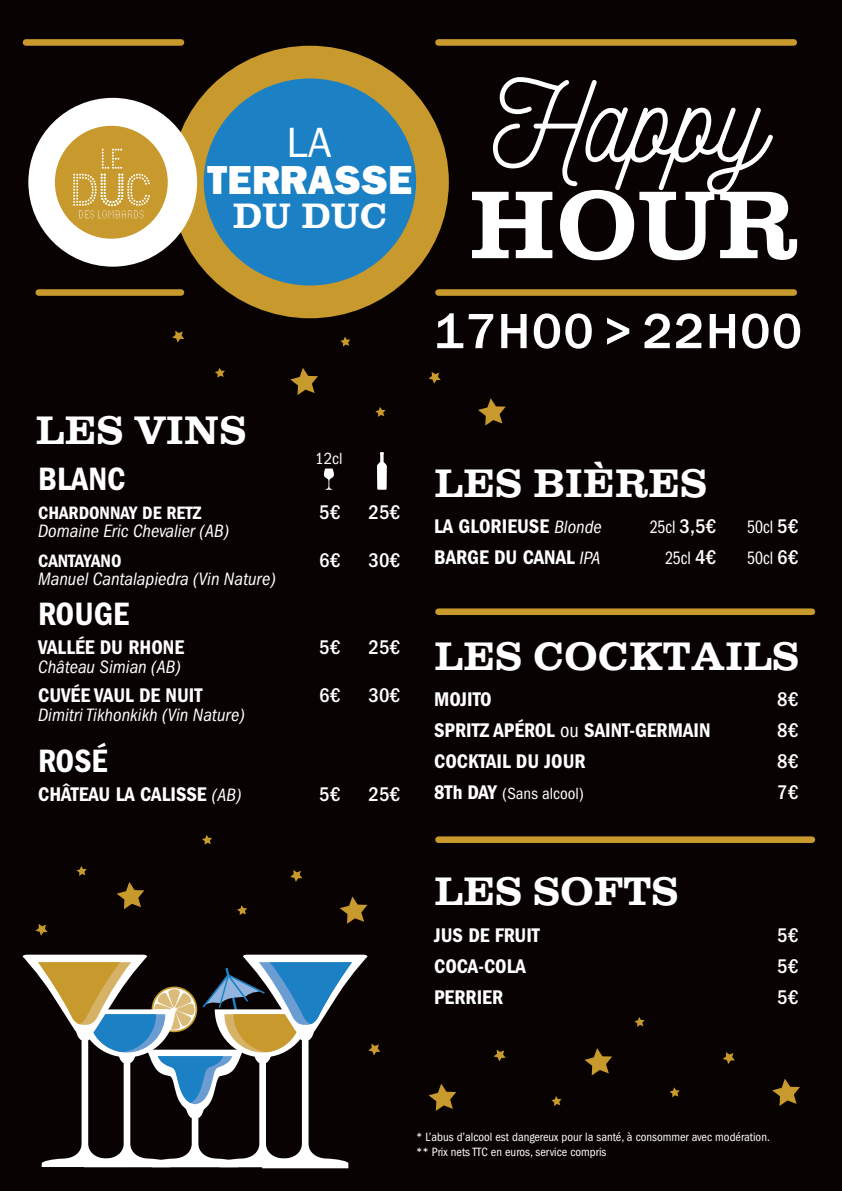
<style>
.page{position:relative;width:842px;height:1191px;background:#080302}
.page>*{position:absolute;margin:0;border:0;box-sizing:border-box;transform-origin:0 0}
.t1{font:500 51.3px "ITC Franklin Gothic Std";letter-spacing:.03em;color:#fff}
.t2{font:42.6px "ITC Franklin Gothic Std";color:#fff}
.t3{font:40.9px "Clarendon";color:#fff}
.t4{font:40.7px "ITC Franklin Gothic Std Hvy";color:#fff}
.t5{font:36.3px "Clarendon";color:#fff}
.t6{font:33.5px "ITC Franklin Gothic Std Dm Cd";color:#fff}
.t7{font:20.5px "ITC Franklin Gothic Std Dm Cd";color:#fff}
.t8{font:500 condensed 20.5px "ITC Franklin Gothic Std";color:#fff}
.t9{font:italic condensed 18.6px "ITC Franklin Gothic Std";color:#fff}
.t10{font:18.6px "ITC Franklin Gothic Std Bk Cp";color:#fff}
.t11{font:18.6px "ITC Franklin Gothic Std Dm Cd";color:#fff}
.t12{font:condensed 16.7px "ITC Franklin Gothic Std";color:#fff}
.t13{font:condensed 12.4px/14.9px "ITC Franklin Gothic Std";color:#fff}
.s1{font-family:"ITC Franklin Gothic Std";font-style:italic;font-stretch:condensed;font-size:18.6px}
.s2{font-family:"ITC Franklin Gothic Std";font-weight:500;font-stretch:condensed;font-size:20.5px}
.s3{font-family:"ITC Franklin Gothic Std";font-stretch:condensed}
.s4{font-family:"ITC Franklin Gothic Std Dm Cd";font-stretch:normal;font-size:20.5px}
</style>
<div class="page">
<svg style="left:290px;top:870px;width:12px;height:12px"></svg>
<svg style="left:429px;top:372px;width:12px;height:12px"></svg>
<svg style="left:723px;top:1052px;width:12px;height:12px"></svg>
<svg style="left:340px;top:896px;width:27px;height:28px"></svg>
<svg style="left:478px;top:398px;width:28px;height:27px"></svg>
<svg style="left:772px;top:1079px;width:28px;height:27px"></svg>
<svg style="left:237px;top:905px;width:10px;height:10px"></svg>
<svg style="left:375px;top:407px;width:10px;height:10px"></svg>
<svg style="left:669px;top:1087px;width:11px;height:10px"></svg>
<svg style="left:77px;top:866px;width:10px;height:10px"></svg>
<svg style="left:215px;top:368px;width:10px;height:10px"></svg>
<svg style="left:551px;top:1096px;width:10px;height:10px"></svg>
<svg style="left:202px;top:835px;width:10px;height:9px"></svg>
<svg style="left:340px;top:336px;width:10px;height:10px"></svg>
<svg style="left:634px;top:1017px;width:10px;height:10px"></svg>
<svg style="left:117px;top:882px;width:27px;height:27px"></svg>
<svg style="left:290px;top:368px;width:28px;height:27px"></svg>
<svg style="left:584px;top:1048px;width:28px;height:27px"></svg>
<svg style="left:429px;top:1083px;width:27px;height:28px"></svg>
<svg style="left:35px;top:924px;width:13px;height:11px"></svg>
<svg style="left:172px;top:331px;width:12px;height:11px"></svg>
<svg style="left:494px;top:1049px;width:12px;height:12px"></svg>
<svg style="left:23px;top:954px;width:357px;height:214px"></svg>
<div style="left:187px;top:62px;width:245px;height:240px;background:#1b81c4;border-radius:50%"></div>
<div style="left:171px;top:46px;width:278px;height:272px;border:33px solid #c8992d;border-radius:50%"></div>
<div style="left:28px;top:98px;width:169px;height:169px;background:#fff;border-radius:50%"></div>
<div style="left:55px;top:126px;width:113px;height:113px;background:#c8992d;border-radius:50%"></div>
<svg style="left:73px;top:149px;width:77px;height:70px"></svg>
<div style="left:438px;top:289px;width:356px;height:7px;background:#c8992d"></div>
<div style="left:438px;top:39px;width:356px;height:7px;background:#c8992d"></div>
<div style="left:39px;top:289px;width:142px;height:7px;background:#c8992d"></div>
<div style="left:438px;top:608px;width:374px;height:7px;background:#c8992d"></div>
<div style="left:438px;top:836px;width:374px;height:7px;background:#c8992d"></div>
<div style="left:26px;top:39px;width:155px;height:7px;background:#c8992d"></div>
<svg style="left:472px;top:77px;width:325px;height:183px"></svg>
<svg style="left:377px;top:452px;width:10px;height:38px"></svg>
<svg style="left:323px;top:468px;width:11px;height:22px"></svg>
<h2 class="t2" style="left:286px;top:118px;width:47px">LA</h2>
<h3 class="t4" style="left:207px;top:156px;width:207px">TERRASSE</h3>
<h3 class="t5" style="left:233px;top:195px;width:156px">DU DUC</h3>
<h3 class="t3" style="left:35px;top:408px;width:212px">LES VINS</h3>
<p class="t12" style="left:315px;top:448px;width:29px">12cl</p>
<h3 class="t6" style="left:38px;top:459px;width:89px">BLANC</h3>
<p class="t11" style="left:38px;top:502px;width:165px">CHARDONNAY DE RETZ</p>
<p class="t8" style="left:319px;top:500px;width:22px">5€</p>
<p class="t8" style="left:369px;top:500px;width:33px">25€</p>
<p class="t9" style="left:38px;top:521px;width:192px">Domaine Eric Chevalier (AB)</p>
<p class="t11" style="left:38px;top:550px;width:85px">CANTAYANO</p>
<p class="t8" style="left:319px;top:548px;width:22px">6€</p>
<p class="t8" style="left:369px;top:548px;width:33px">30€</p>
<p class="t9" style="left:38px;top:568px;width:239px">Manuel Cantalapiedra (Vin Nature)</p>
<h3 class="t6" style="left:38px;top:595px;width:92px">ROUGE</h3>
<p class="t7" style="left:38px;top:636px;width:147px">VALLÉE DU RHONE</p>
<p class="t8" style="left:319px;top:636px;width:22px">5€</p>
<p class="t8" style="left:369px;top:636px;width:33px">25€</p>
<p class="t9" style="left:38px;top:656px;width:144px">Château Simian (AB)</p>
<p class="t7" style="left:38px;top:683px;width:166px">CUVÉE VAUL DE NUIT</p>
<p class="t8" style="left:319px;top:684px;width:22px">6€</p>
<p class="t8" style="left:369px;top:684px;width:33px">30€</p>
<p class="t9" style="left:38px;top:704px;width:208px">Dimitri Tikhonkikh (Vin Nature)</p>
<h3 class="t6" style="left:38px;top:741px;width:71px">ROSÉ</h3>
<p class="t7" style="left:38px;top:782px;width:205px">CHÂTEAU LA CALISSE <span class="s1">(AB)</span></p>
<p class="t8" style="left:319px;top:782px;width:22px">5€</p>
<p class="t8" style="left:369px;top:782px;width:33px">25€</p>
<h1 class="t1" style="left:434px;top:302px;width:369px">17H00 &gt; 22H00</h1>
<h3 class="t3" style="left:434px;top:460px;width:274px">LES BIÈRES</h3>
<p class="t7" style="left:434px;top:515px;width:169px">LA GLORIEUSE <span class="s1">Blonde</span></p>
<p class="t10" style="left:650px;top:517px;width:68px">25cl <span class="s2">3,5€</span></p>
<p class="t10" style="left:747px;top:517px;width:52px">50cl <span class="s2">5€</span></p>
<p class="t7" style="left:434px;top:546px;width:168px">BARGE DU CANAL <span class="s1">IPA</span></p>
<p class="t10" style="left:665px;top:548px;width:52px">25cl <span class="s2">4€</span></p>
<p class="t10" style="left:747px;top:548px;width:52px">50cl <span class="s2">6€</span></p>
<h3 class="t3" style="left:434px;top:633px;width:366px">LES COCKTAILS</h3>
<p class="t7" style="left:434px;top:687px;width:59px">MOJITO</p>
<p class="t8" style="left:777px;top:687px;width:22px">8€</p>
<p class="t7" style="left:434px;top:718px;width:278px">SPRITZ APÉROL <span class="s3">ou</span> SAINT-GERMAIN</p>
<p class="t8" style="left:777px;top:718px;width:22px">8€</p>
<p class="t7" style="left:434px;top:749px;width:153px">COCKTAIL DU JOUR</p>
<p class="t8" style="left:777px;top:749px;width:22px">8€</p>
<p class="t12" style="left:434px;top:784px;width:151px"><span class="s4">8Th DAY</span> (Sans alcool)</p>
<p class="t8" style="left:777px;top:780px;width:22px">7€</p>
<h3 class="t3" style="left:434px;top:868px;width:246px">LES SOFTS</h3>
<p class="t7" style="left:434px;top:923px;width:107px">JUS DE FRUIT</p>
<p class="t8" style="left:777px;top:923px;width:22px">5€</p>
<p class="t7" style="left:434px;top:954px;width:93px">COCA-COLA</p>
<p class="t8" style="left:777px;top:954px;width:22px">5€</p>
<p class="t7" style="left:434px;top:985px;width:70px">PERRIER</p>
<p class="t8" style="left:777px;top:985px;width:22px">5€</p>
<p class="t13" style="left:416px;top:1129px;width:355px">* L’abus d’alcool est dangereux pour la santé, à consommer avec modération. ** Prix nets TTC en euros, service compris</p>
</div>
